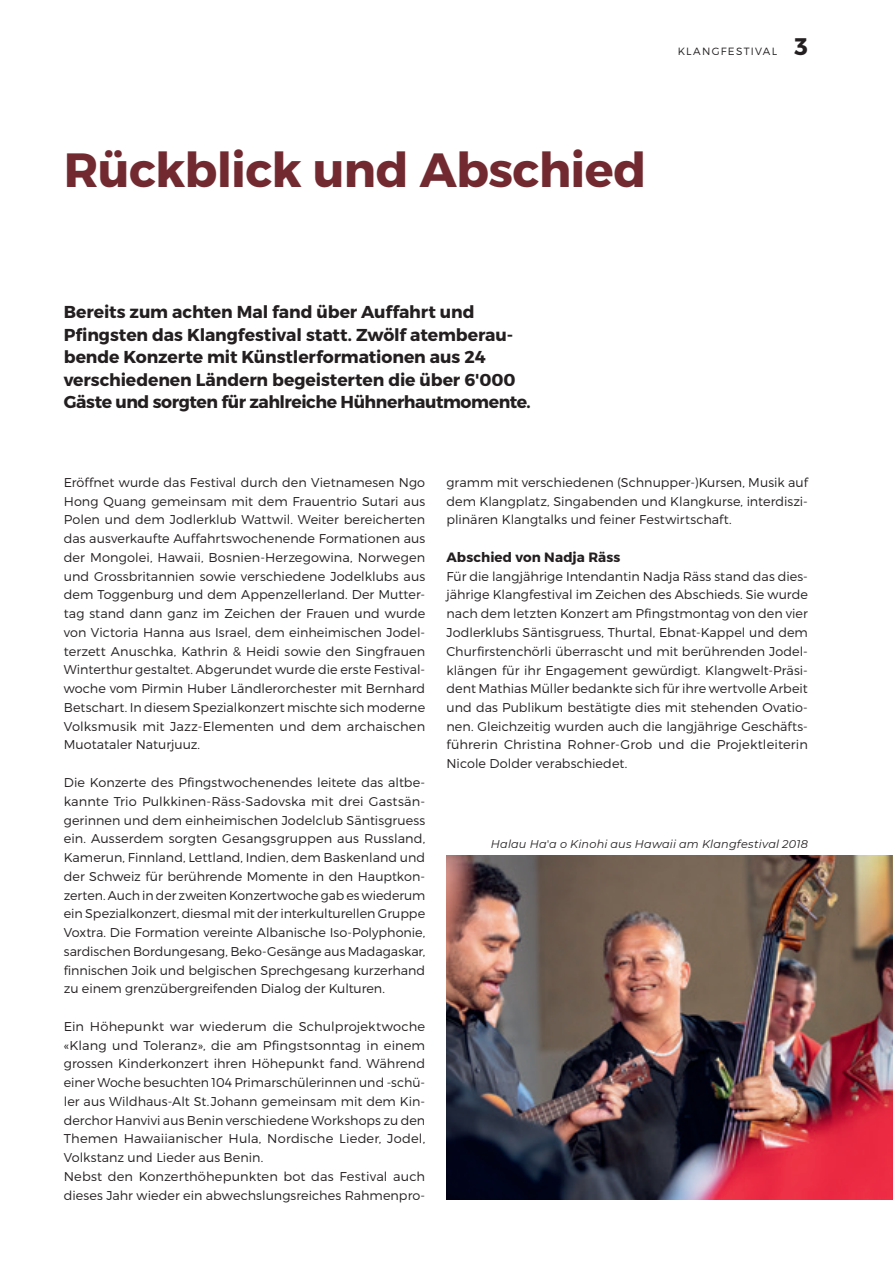
<style>
.page{position:relative;width:893px;height:1263px;background:#fff}
.page>*{position:absolute;margin:0;border:0;box-sizing:border-box;transform-origin:0 0}
.t1{font:700 48px "Montserrat";letter-spacing:-.015em;color:#722a30}
.t2{font:700 17.25px/22.5px "Montserrat";letter-spacing:-.01em;color:#231f20}
.t3{font:700 13.5px "Montserrat";letter-spacing:.01em;color:#231f20}
.t4{font:300 12.75px/18.8px "Montserrat";letter-spacing:.005em;color:#231f20;text-align:justify}
.t5{font:italic 11.25px "Montserrat";letter-spacing:.02em;color:#231f20}
.t6{font:300 10.5px "Montserrat";letter-spacing:.115em;color:#231f20}
.s1{font-weight:700;font-size:24px}
.s2{font-weight:300;font-style:normal}
</style>
<div class="page">
<img style="left:446px;top:855px;width:447px;height:344px">
<p class="t6" style="left:678px;top:45px;width:132px">KLANGFESTIVAL <span class="s1">3</span></p>
<h1 class="t1" style="left:64px;top:140px;width:584px">Rückblick und Abschied</h1>
<p class="t2" style="left:64px;top:301px;width:469px">Bereits zum achten Mal fand über Auffahrt und Pfingsten das Klangfestival statt. Zwölf atemberau&shy;bende Konzerte mit Künstlerformationen aus 24 verschiedenen Ländern begeisterten die über 6'000<br>Gäste und sorgten für zahlreiche Hühnerhautmomente.</p>
<p class="t4" style="left:64px;top:473px;width:363px">Eröffnet wurde das Festival durch den Vietnamesen Ngo Hong Quang gemeinsam mit dem Frauentrio Sutari aus Polen und dem Jodlerklub Wattwil. Weiter bereicherten das ausverkaufte Auffahrtswochenende Formationen aus der Mongolei, Hawaii, Bosnien-Herzegowina, Norwegen und Grossbritannien sowie verschiedene Jodelklubs aus dem Toggenburg und dem Appenzellerland. Der Mutter&shy;tag stand dann ganz im Zeichen der Frauen und wurde von Victoria Hanna aus Israel, dem einheimischen Jodel&shy;terzett Anuschka, Kathrin &amp; Heidi sowie den Singfrauen Winterthur gestaltet. Abgerundet wurde die erste Festival&shy;woche vom Pirmin Huber Ländlerorchester mit Bernhard Betschart. In diesem Spezialkonzert mischte sich moderne Volksmusik mit Jazz-Elementen und dem archaischen Muotataler Naturjuuz.</p>
<p class="t4" style="left:64px;top:773px;width:363px">Die Konzerte des Pfingstwochenendes leitete das altbe&shy;kannte Trio Pulkkinen-Räss-Sadovska mit drei Gastsän&shy;gerinnen und dem einheimischen Jodelclub Säntisgruess ein. Ausserdem sorgten Gesangsgruppen aus Russland, Kamerun, Finnland, Lettland, Indien, dem Baskenland und der Schweiz für berührende Momente in den Hauptkon&shy;zerten. Auch in der zweiten Konzertwoche gab es wiederum ein Spezialkonzert, diesmal mit der interkulturellen Gruppe Voxtra. Die Formation vereinte Albanische Iso-Polyphonie, sardischen Bordungesang, Beko-Gesänge aus Madagaskar, finnischen Joik und belgischen Sprechgesang kurzerhand zu einem grenzübergreifenden Dialog der Kulturen.</p>
<p class="t4" style="left:64px;top:1017px;width:363px;text-align:left">Ein Höhepunkt war wiederum die Schulprojektwoche «Klang und Toleranz», die am Pfingstsonntag in einem grossen Kinderkonzert ihren Höhepunkt fand. Während einer Woche besuchten 104 Primarschülerinnen und -schü&shy;ler aus Wildhaus-Alt St. Johann gemeinsam mit dem Kin&shy;derchor Hanvivi aus Benin verschiedene Workshops zu den Themen Hawaiianischer Hula, Nordische Lieder, Jodel, Volkstanz und Lieder aus Benin.<br>Nebst den Konzerthöhepunkten bot das Festival auch dieses Jahr wieder ein abwechslungsreiches Rahmenpro-</p>
<p class="t4" style="left:446px;top:473px;width:363px">gramm mit verschiedenen (Schnupper-)Kursen, Musik auf dem Klangplatz, Singabenden und Klangkurse, interdiszi&shy;plinären Klangtalks und feiner Festwirtschaft.</p>
<p class="t3" style="left:446px;top:549px;width:175px">Abschied von Nadja Räss</p>
<p class="t4" style="left:446px;top:567px;width:363px">Für die langjährige Intendantin Nadja Räss stand das dies&shy;jährige Klangfestival im Zeichen des Abschieds. Sie wurde nach dem letzten Konzert am Pfingstmontag von den vier Jodlerklubs Säntisgruess, Thurtal, Ebnat-Kappel und dem Churfirstenchörli überrascht und mit berührenden Jodel&shy;klängen für ihr Engagement gewürdigt. Klangwelt-Präsi&shy;dent Mathias Müller bedankte sich für ihre wertvolle Arbeit und das Publikum bestätigte dies mit stehenden Ovatio&shy;nen. Gleichzeitig wurden auch die langjährige Geschäfts&shy;führerin Christina Rohner-Grob und die Projektleiterin Nicole Dolder verabschiedet.</p>
<p class="t5" style="left:491px;top:836px;width:318px">Halau Ha<span class="s2">'</span>a o Kinohi aus Hawaii am Klangfestival 2018</p>
</div>
